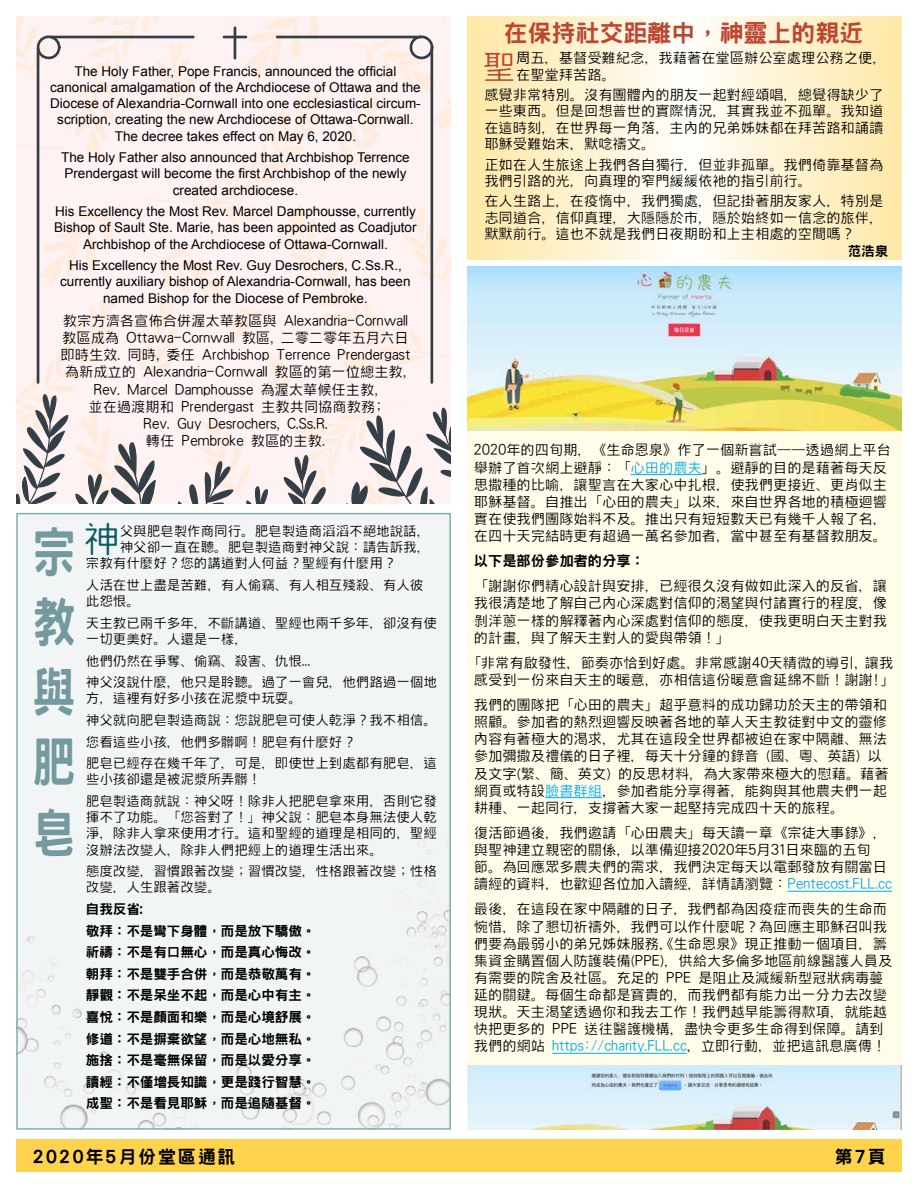
<style>
.page{position:relative;width:918px;height:1188px;background:#fff}
.page>*{position:absolute;margin:0;border:0;box-sizing:border-box;transform-origin:0 0}
.t1{font:800 54px/70.2px "Han Wang Hei";color:#74999e;text-align:justify;scale:.8 1}
.t2{font:300 36.6px "Han Wang Hei";color:#0a5b64}
.t3{font:300 33.75px "Han Wang Hei";color:#bd4832}
.t4{font:800 24px "Han Wang Hei";color:#bd4832}
.t5{font:800 18px "Han Wang Hei";letter-spacing:.1em;color:#000}
.t6{font:300 14.25px/17.1px "Han Wang Hei";color:#000}
.t7{font:800 14.25px "Han Wang Hei";color:#000}
.t8{font:13.5px/16.2px "Arial";color:#000;text-align:center}
.t9{font:300 13.5px/16.2px "Han Wang Hei";color:#000}
.t10{font:800 13.5px/21.6px "Han Wang Hei";color:#000}
.s1{color:#00aeef}
</style>
<div class="page">
<div style="left:16px;top:1139px;width:886px;height:33px;background:#ffd34e"></div>
<div style="left:17px;top:514px;width:433px;height:615px;background:#f2f5f6"></div>
<img style="left:19px;top:839px;width:429px;height:288px">
<div style="left:467px;top:431px;width:435px;height:659px;background:#fffcea"></div>
<hr style="left:631px;top:474px;width:71px;height:1px;background:#00aeef">
<hr style="left:545px;top:797px;width:57px;height:1px;background:#00aeef">
<hr style="left:787px;top:891px;width:105px;height:1px;background:#00aeef">
<hr style="left:552px;top:1053px;width:135px;height:1px;background:#00aeef">
<img style="left:467px;top:266px;width:435px;height:165px">
<img style="left:467px;top:1066px;width:435px;height:64px">
<svg style="left:16px;top:16px;width:435px;height:487px;fill:#fff2f2"></svg>
<svg style="left:467px;top:16px;width:435px;height:244px;background:#fef2d0"></svg>
<p class="t8" style="left:50px;top:63px;width:372px">The Holy Father, Pope Francis, announced the official canonical amalgamation of the Archdiocese of Ottawa and the Diocese of Alexandria-Cornwall into one ecclesiastical circum&shy;scription, creating the new Archdiocese of Ottawa-Cornwall.<br>The decree takes effect on May 6, 2020.</p>
<p class="t8" style="left:61px;top:150px;width:350px">The Holy Father also announced that Archbishop Terrence<br>Prendergast will become the first Archbishop of the newly created archdiocese.</p>
<p class="t8" style="left:54px;top:204px;width:364px">His Excellency the Most Rev. Marcel Damphousse, currently<br>Bishop of Sault Ste. Marie, has been appointed as Coadjutor<br>Archbishop of the Archdiocese of Ottawa-Cornwall.</p>
<p class="t8" style="left:60px;top:258px;width:352px">His Excellency the Most Rev. Guy Desrochers, C.Ss.R., currently auxiliary bishop of Alexandria-Cornwall, has been named Bishop for the Diocese of Pembroke.</p>
<p class="t6" style="left:61px;top:312px;width:351px;text-align:center">教宗方濟各宣佈合併渥太華教區與 Alexandria-Cornwall教區成為 Ottawa-Cornwall 教區, 二零二零年五月六日即時生效. 同時, 委任 Archbishop Terrence Prendergast為新成立的 Alexandria-Cornwall 教區的第一位總主教, Rev. Marcel Damphousse 為渥太華候任主教,<br>並在過渡期和 Prendergast 主教共同協商教務;<br>Rev. Guy Desrochers, C.Ss.R.<br>轉任 Pembroke 教區的主教.</p>
<h1 class="t1" style="left:32px;top:517px;width:56px">宗教與肥皂</h1>
<h2 class="t2" style="left:83px;top:520px;width:38px">神</h2>
<p class="t9" style="left:120px;top:523px;width:312px">父與肥皂製作商同行。肥皂製造商滔滔不絕地說話，</p>
<p class="t9" style="left:120px;top:539px;width:312px">神父卻一直在聽。肥皂製造商對神父說：請告訴我，</p>
<p class="t9" style="left:86px;top:555px;width:312px">宗教有什麼好？您的講道對人何益？聖經有什麼用？</p>
<p class="t9" style="left:86px;top:577px;width:339px">人活在世上盡是苦難，有人偷竊、有人相互殘殺、有人彼此怨恨。</p>
<p class="t9" style="left:86px;top:615px;width:352px">天主教已兩千多年，不斷講道、聖經也兩千多年，卻沒有使一切更美好。人還是一樣，</p>
<p class="t9" style="left:86px;top:650px;width:352px;line-height:21.6px">他們仍然在爭奪、偷竊、殺害、仇恨...<br>神父沒說什麼，他只是聆聽。過了一會兒，他們路過一個地</p>
<p class="t9" style="left:86px;top:687px;width:352px;line-height:21.6px">方，這裡有好多小孩在泥漿中玩耍。<br>神父就向肥皂製造商說：您說肥皂可使人乾淨？我不相信。您看這些小孩，他們多髒啊！肥皂有什麼好？<br>肥皂已經存在幾千年了，可是，即使世上到處都有肥皂，這</p>
<p class="t9" style="left:86px;top:768px;width:352px;line-height:21.6px">些小孩卻還是被泥漿所弄髒！<br>肥皂製造商就說：神父呀！除非人把肥皂拿來用，否則它發</p>
<p class="t9" style="left:86px;top:809px;width:352px;text-align:justify">揮不了功能。「您答對了！」神父說：肥皂本身無法使人乾淨，除非人拿來使用才行。這和聖經的道理是相同的，聖經沒辦法改變人，除非人們把經上的道理生活出來。</p>
<p class="t9" style="left:86px;top:863px;width:352px">態度改變，習慣跟著改變；習慣改變，性格跟著改變；性格改變，人生跟著改變。</p>
<p class="t10" style="left:86px;top:898px;width:231px">自我反省:<br>敬拜：不是彎下身體，而是放下驕傲。祈禱：不是有口無心，而是真心悔改。朝拜：不是雙手合併，而是恭敬萬有。靜觀：不是呆坐不起，而是心中有主。喜悅：不是顏面和樂，而是心境舒展。修道：不是摒棄欲望，而是心地無私。施捨：不是毫無保留，而是以愛分享。讀經：不僅增長知識，更是踐行智慧。成聖：不是看見耶穌，而是追隨基督。</p>
<h3 class="t4" style="left:504px;top:21px;width:362px">在保持社交距離中，神靈上的親近</h3>
<h3 class="t3" style="left:482px;top:49px;width:35px">聖</h3>
<p class="t6" style="left:516px;top:50px;width:372px;line-height:16.5px">周五，基督受難紀念，我藉著在堂區辦公室處理公務之便，在聖堂拜苦路。</p>
<p class="t6" style="left:484px;top:86px;width:400px;line-height:16.5px;text-align:justify">感覺非常特別。沒有團體內的朋友一起對經頌唱，總覺得缺少了一些東西。但是回想普世的實際情況，其實我並不孤單。我知道在這時刻，在世界每一角落，主內的兄弟姊妹都在拜苦路和誦讀耶穌受難始末，默唸禱文。</p>
<p class="t6" style="left:484px;top:156px;width:400px;line-height:16.5px">正如在人生旅途上我們各自獨行，但並非孤單。我們倚靠基督為我們引路的光，向真理的窄門緩緩依衪的指引前行。</p>
<p class="t6" style="left:484px;top:193px;width:400px;line-height:16.5px;text-align:justify">在人生路上，在疫惰中，我們獨處，但記掛著朋友家人，特別是志同道合，信仰真理，大隱隱於市，隱於始終如一信念的旅伴，默默前行。這也不就是我們日夜期盼和上主相處的空間嗎？</p>
<p class="t10" style="left:848px;top:240px;width:42px">范浩泉</p>
<p class="t6" style="left:474px;top:442px;width:419px">2020年的四旬期，《生命恩泉》作了一個新嘗試——透過網上平台舉辦了首次網上避靜：「<span class="s1">心田的農夫</span>」。避靜的目的是藉著每天反思撒種的比喻，讓聖言在大家心中扎根，使我們更接近、更肖似主耶穌基督。自推出「心田的農夫」以來，來自世界各地的積極迴響實在使我們團隊始料不及。推出只有短短數天已有幾千人報了名，在四十天完結時更有超過一萬名參加者，當中甚至有基督教朋友。</p>
<p class="t7" style="left:474px;top:553px;width:172px">以下是部份參加者的分享：</p>
<p class="t6" style="left:474px;top:578px;width:415px;text-align:justify">「謝謝你們精心設計與安排，已經很久沒有做如此深入的反省，讓我很清楚地了解自己內心深處對信仰的渴望與付諸實行的程度，像剝洋蔥一樣的解釋著內心深處對信仰的態度，使我更明白天主對我的計畫，與了解天主對人的愛與帶領！」</p>
<p class="t6" style="left:467px;top:654px;width:430px;text-align:center">「非常有啟發性，節奏亦恰到好處。非常感謝40天精微的導引，讓我感受到一份來自天主的暖意，亦相信這份暖意會延綿不斷！謝謝！」</p>
<p class="t6" style="left:474px;top:696px;width:416px">我們的團隊把「心田的農夫」超乎意料的成功歸功於天主的帶領和照顧。參加者的熱烈迴響反映著各地的華人天主教徒對中文的靈修內容有著極大的渴求，尤其在這段全世界都被迫在家中隔離、無法參加彌撒及禮儀的日子裡，每天十分鐘的錄音 (國、粵、英語) 以及文字(繁、簡、英文) 的反思材料，為大家帶來極大的慰藉。藉著網頁或特設<span class="s1">臉書群組</span>，參加者能分享得著，能夠與其他農夫們一起耕種、一起同行，支撐著大家一起堅持完成四十天的旅程。</p>
<p class="t6" style="left:474px;top:824px;width:420px">復活節過後，我們邀請「心田農夫」每天讀一章《宗徒大事錄》，與聖神建立親密的關係，以準備迎接2020年5月31日來臨的五旬<br>節。為回應眾多農夫們的需求，我們決定每天以電郵發放有關當日讀經的資料，也歡迎各位加入讀經，詳情請瀏覽：<span class="s1">Pentecost.FLL.cc</span></p>
<p class="t6" style="left:474px;top:901px;width:420px">最後，在這段在家中隔離的日子，我們都為因疫症而喪失的生命而惋惜，除了懇切祈禱外，我們可以作什麼呢？為回應主耶穌召叫我們要為最弱小的弟兄姊妹服務，《生命恩泉》現正推動一個項目，籌集資金購置個人防護裝備(PPE)，供給大多倫多地區前線醫護人員及有需要的院舍及社區。充足的 PPE 是阻止及減緩新型冠狀病毒蔓延的關鍵。每個生命都是寶貴的，而我們都有能力出一分力去改變現狀。天主渴望透過你和我去工作！我們越早能籌得款項，就能越快把更多的 PPE 送往醫護機構，盡快令更多生命得到保障。請到我們的網站 <span class="s1">https://charity.FLL.cc</span>，立即行動，並把這訊息廣傳！</p>
<p class="t5" style="left:32px;top:1147px;width:205px">2020年5月份堂區通訊</p>
<p class="t5" style="left:835px;top:1147px;width:53px">第7頁</p>
</div>
